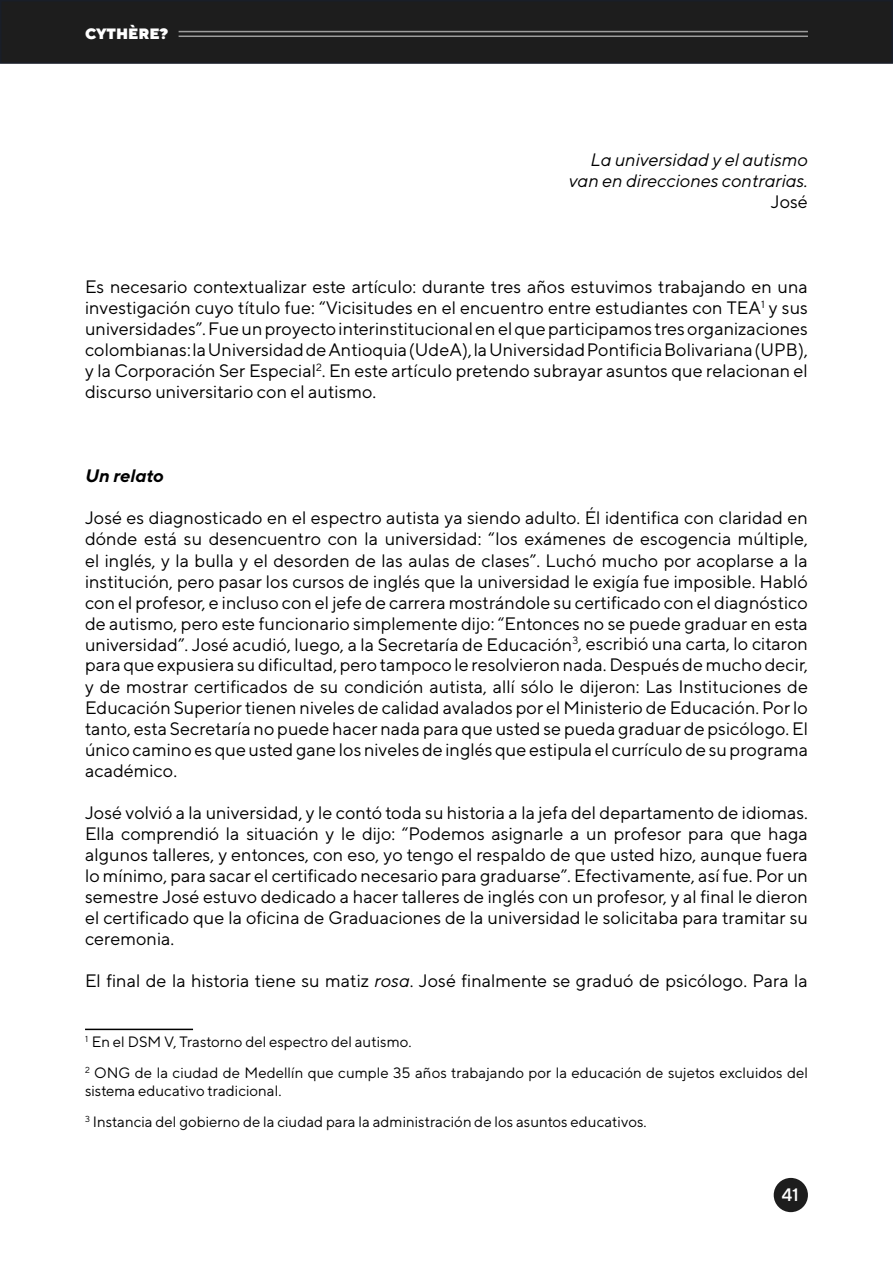
<style>
.page{position:relative;width:893px;height:1263px;background:#fff}
.page>*{position:absolute;margin:0;border:0;box-sizing:border-box;transform-origin:0 0}
.t1{font:18px/21px "TT Norms";color:#000;text-align:justify}
.t2{font:italic 18px/21px "TT Norms";color:#000;text-align:right}
.t3{font:italic 700 18px "TT Norms";color:#000}
.t4{font:500 18px "TT Norms";color:#fff}
.t5{font:15px/30.8px "TT Norms";color:#000}
.t6{font:900 15px "TT Norms";color:#fff}
.s1{font-style:italic}
</style>
<div class="page">
<div style="left:0;top:0;width:893px;height:64px;background:#1d1d1d;border:2px solid #191e28"></div>
<hr style="left:179px;top:31px;width:629px;height:1px;background:#9d9d9d">
<hr style="left:179px;top:36px;width:629px;height:1px;background:#9d9d9d">
<div style="left:774px;top:1178px;width:34px;height:34px;background:#1d1d1d;border-radius:50%"></div>
<hr style="left:85px;top:1029px;width:108px;height:1px;background:#000">
<p class="t6" style="left:85px;top:24px;width:85px">CYTHÈRE?</p>
<p class="t2" style="left:569px;top:149px;width:241px">La universidad y el autismo van en direcciones contrarias.</p>
<p class="t1" style="left:771px;top:191px;width:39px">José</p>
<p class="t1" style="left:85px;top:275px;width:724px">Es necesario contextualizar este artículo: durante tres años estuvimos trabajando en una investigación cuyo título fue: “Vicisitudes en el encuentro entre estudiantes con TEA<sup>1</sup> y sus universidades”. Fue un proyecto interinstitucional en el que participamos tres organizaciones colombianas: la Universidad de Antioquia (UdeA), la Universidad Pontificia Bolivariana (UPB), y la Corporación Ser Especial<sup>2</sup>. En este artículo pretendo subrayar asuntos que relacionan el discurso universitario con el autismo.</p>
<p class="t3" style="left:85px;top:465px;width:80px">Un relato</p>
<p class="t1" style="left:85px;top:507px;width:724px">José es diagnosticado en el espectro autista ya siendo adulto. Él identifica con claridad en dónde está su desencuentro con la universidad: “los exámenes de escogencia múltiple, el inglés, y la bulla y el desorden de las aulas de clases”. Luchó mucho por acoplarse a la institución, pero pasar los cursos de inglés que la universidad le exigía fue imposible. Habló con el profesor, e incluso con el jefe de carrera mostrándole su certificado con el diagnóstico de autismo, pero este funcionario simplemente dijo: “Entonces no se puede graduar en esta universidad”. José acudió, luego, a la Secretaría de Educación<sup>3</sup>, escribió una carta, lo citaron para que expusiera su dificultad, pero tampoco le resolvieron nada. Después de mucho decir, y de mostrar certificados de su condición autista, allí sólo le dijeron: Las Instituciones de Educación Superior tienen niveles de calidad avalados por el Ministerio de Educación. Por lo tanto, esta Secretaría no puede hacer nada para que usted se pueda graduar de psicólogo. El único camino es que usted gane los niveles de inglés que estipula el currículo de su programa académico.</p>
<p class="t1" style="left:85px;top:801px;width:724px">José volvió a la universidad, y le contó toda su historia a la jefa del departamento de idiomas.<br>Ella comprendió la situación y le dijo: “Podemos asignarle a un profesor para que haga algunos talleres, y entonces, con eso, yo tengo el respaldo de que usted hizo, aunque fuera lo mínimo, para sacar el certificado necesario para graduarse”. Efectivamente, así fue. Por un semestre José estuvo dedicado a hacer talleres de inglés con un profesor, y al final le dieron el certificado que la oficina de Graduaciones de la universidad le solicitaba para tramitar su ceremonia.</p>
<p class="t1" style="left:85px;top:970px;width:724px">El final de la historia tiene su matiz <span class="s1">rosa</span>. José finalmente se graduó de psicólogo. Para la</p>
<p class="t5" style="left:85px;top:1026px;width:724px"><sup>1</sup> En el DSM V, Trastorno del espectro del autismo.<br><sup>2</sup> ONG de la ciudad de Medellín que cumple 35 años trabajando por la educación de sujetos excluidos del</p>
<p class="t5" style="left:85px;top:1075px;width:563px">sistema educativo tradicional.<br><sup>3</sup> Instancia del gobierno de la ciudad para la administración de los asuntos educativos.</p>
<p class="t4" style="left:781px;top:1183px;width:19px">41</p>
</div>
